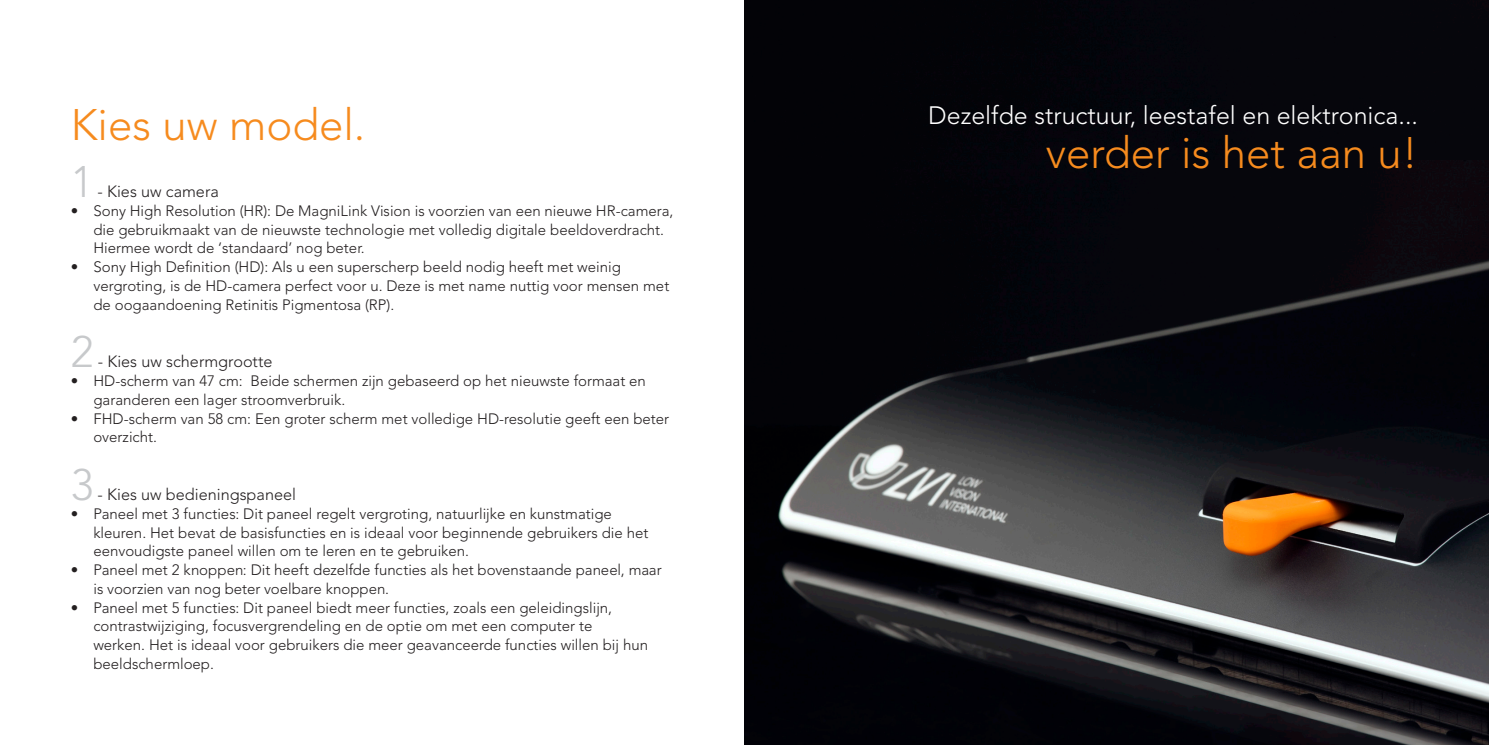
<style>
.page{position:relative;width:1489px;height:745px;background:#fff}
.page>*{position:absolute;margin:0;border:0;box-sizing:border-box;transform-origin:0 0}
.t1{font:300 43.75px "Avenir LT Std";color:#f68b1e}
.t2{font:300 43.75px "Avenir LT Std";color:#c7c9cb}
.t3{font:300 25px "Avenir LT Std";color:#fff}
.t4{font:300 16.25px "Avenir LT Std";color:#231f20}
.t5{font:300 15px/18.8px "Avenir LT Std";color:#231f20}
</style>
<div class="page">
<img style="left:744px;top:160px;width:744px;height:584px">
<div style="left:744px;top:0;width:744px;height:160px;background:#04040b"></div>
<h1 class="t1" style="left:71px;top:99px;width:296px">Kies uw model.</h1>
<h1 class="t2" style="left:71px;top:156px;width:24px">1</h1>
<p class="t4" style="left:97px;top:182px;width:123px">- Kies uw camera</p>
<p class="t5" style="left:93px;top:201px;width:581px;text-indent:-22px">• Sony High Resolution (HR): De MagniLink Vision is voorzien van een nieuwe HR-camera, die gebruikmaakt van de nieuwste technologie met volledig digitale beeldoverdracht.<br>Hiermee wordt de ‘standaard’ nog beter.</p>
<p class="t5" style="left:93px;top:257px;width:577px;text-indent:-22px">• Sony High Definition (HD): Als u een superscherp beeld nodig heeft met weinig vergroting, is de HD-camera perfect voor u. Deze is met name nuttig voor mensen met de oogaandoening Retinitis Pigmentosa (RP).</p>
<h1 class="t2" style="left:71px;top:326px;width:24px">2</h1>
<p class="t4" style="left:98px;top:352px;width:176px">- Kies uw schermgrootte</p>
<p class="t5" style="left:93px;top:371px;width:554px;text-indent:-22px">• HD-scherm van 47 cm: Beide schermen zijn gebaseerd op het nieuwste formaat en garanderen een lager stroomverbruik.</p>
<p class="t5" style="left:93px;top:409px;width:577px;text-indent:-22px">• FHD-scherm van 58 cm: Een groter scherm met volledige HD-resolutie geeft een beter overzicht.</p>
<h1 class="t2" style="left:71px;top:459px;width:24px">3</h1>
<p class="t4" style="left:98px;top:484px;width:200px">- Kies uw bedieningspaneel</p>
<p class="t5" style="left:93px;top:504px;width:556px;text-indent:-22px">• Paneel met 3 functies: Dit paneel regelt vergroting, natuurlijke en kunstmatige kleuren. Het bevat de basisfuncties en is ideaal voor beginnende gebruikers die het eenvoudigste paneel willen om te leren en te gebruiken.</p>
<p class="t5" style="left:93px;top:560px;width:569px;text-indent:-22px">• Paneel met 2 knoppen: Dit heeft dezelfde functies als het bovenstaande paneel, maar is voorzien van nog beter voelbare knoppen.</p>
<p class="t5" style="left:93px;top:597px;width:556px;text-indent:-22px">• Paneel met 5 functies: Dit paneel biedt meer functies, zoals een geleidingslijn, contrastwijziging, focusvergrendeling en de optie om met een computer te<br>werken. Het is ideaal voor gebruikers die meer geavanceerde functies willen bij hun beeldschermloep.</p>
<h2 class="t3" style="left:928px;top:101px;width:491px">Dezelfde structuur, leestafel en elektronica...</h2>
<h1 class="t1" style="left:1045px;top:127px;width:374px">verder is het aan u!</h1>
</div>
